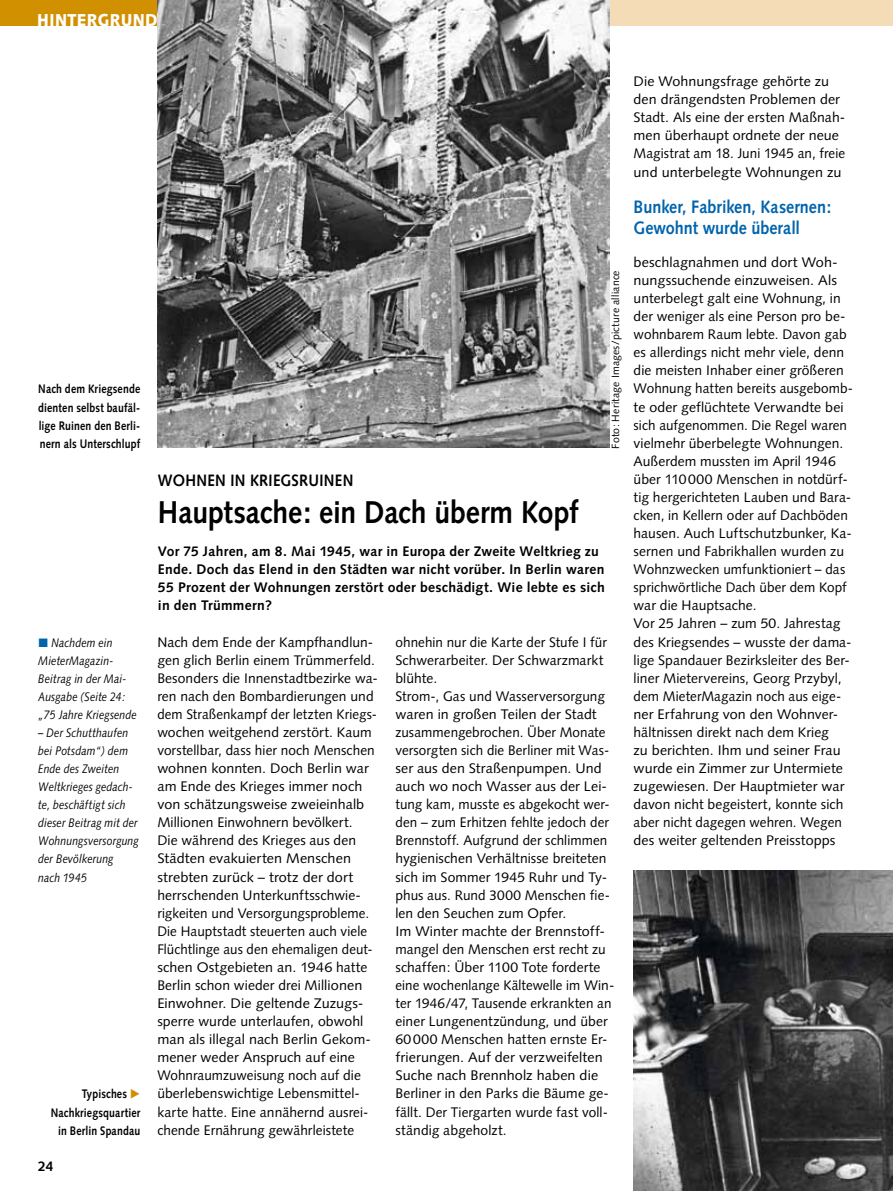
<style>
.page{position:relative;width:893px;height:1191px;background:#fff}
.page>*{position:absolute;margin:0;border:0;box-sizing:border-box;transform-origin:0 0}
.t1{font:700 31.5px "Syntax";letter-spacing:-.005em;color:#000;scale:.9 1}
.t2{font:700 18px/21px "Syntax";color:#0064ad;scale:.9 1}
.t3{font:900 17.25px "Syntax";letter-spacing:.025em;color:#fff;scale:.9 1}
.t4{font:700 16.5px "Syntax";letter-spacing:.02em;color:#000;scale:.9 1}
.t5{font:13.8px/18px "Syntax";letter-spacing:.005em;color:#000}
.t6{font:13.8px/18px "Syntax";letter-spacing:.005em;color:#000;scale:1.04 1}
.t7{font:700 13.8px/18px "Syntax";letter-spacing:.02em;color:#000}
.t8{font:italic 12.3px/18px "Syntax";letter-spacing:.01em;color:#000;scale:.85 1}
.t9{font:700 12.3px/18px "Syntax";letter-spacing:.015em;color:#000;text-align:right;scale:.85 1}
.t10{font:10.5px "Syntax";letter-spacing:.02em;color:#000}
.s1{font-family:"European Pi Three";font-style:normal;color:#0064ad}
.s2{font-family:"European Pi Three";font-weight:400;color:#d19000}
</style>
<div class="page">
<div style="left:157px;top:0;width:736px;height:26px;background:#f3dcb6"></div>
<div style="left:0;top:0;width:157px;height:26px;background:#d19000"></div>
<img style="left:157px;top:0;width:452px;height:448px">
<img style="left:634px;top:871px;width:259px;height:320px">
<p class="t3" style="left:37px;top:9px;width:136px">HINTERGRUND</p>
<p class="t9" style="left:38px;top:380px;width:122px;text-align:justify">nach dem Kriegsende dienten selbst baufäl&shy;lige ruinen den Berli&shy;nern als unterschlupf</p>
<p class="t8" style="left:38px;top:633px;width:117px"><span class="s1">L</span> Nachdem ein<br>MieterMagazin-<br>Beitrag in der Mai-<br>Ausgabe (Seite 24: „75 Jahre Kriegsende</p>
<p class="t8" style="left:38px;top:723px;width:120px">– Der Schutthaufen bei Potsdam“) dem<br>Ende des Zweiten<br>Weltkrieges gedach&shy;te, beschäftigt sich dieser Beitrag mit der<br>Wohnungsversorgung der Bevölkerung<br>nach 1945</p>
<p class="t9" style="left:51px;top:1085px;width:107px">Typisches <span class="s2">E </span>nachkriegsquartier in Berlin spandau</p>
<p class="t7" style="left:38px;top:1157px;width:17px">24</p>
<p class="t10" style="left:609px;top:449px;width:180px;rotate:-90deg">Foto: Heritage Images/picture alliance</p>
<p class="t4" style="left:158px;top:470px;width:219px">Wohnen in Kriegsruinen</p>
<h1 class="t1" style="left:158px;top:494px;width:469px">hauptsache: ein Dach überm Kopf</h1>
<p class="t7" style="left:158px;top:542px;width:448px">Vor 75 Jahren, am 8. Mai 1945, war in europa der Zweite Weltkrieg zu ende. Doch das elend in den städten war nicht vorüber. in Berlin waren 55 Prozent der Wohnungen zerstört oder beschädigt. Wie lebte es sich in den Trümmern?</p>
<p class="t5" style="left:157px;top:633px;width:222px">Nach dem Ende der Kampfhandlun&shy;gen glich Berlin einem Trümmerfeld.<br>Besonders die Innenstadtbezirke wa&shy;ren nach den Bombardierungen und dem Straßenkampf der letzten Kriegs&shy;wochen weitgehend zerstört. Kaum vorstellbar, dass hier noch Menschen wohnen konnten. Doch Berlin war am Ende des Krieges immer noch von schätzungsweise zweieinhalb Millionen Einwohnern bevölkert.<br>Die während des Krieges aus den Städten evakuierten Menschen strebten zurück – trotz der dort herrschenden Unterkunftsschwie&shy;rigkeiten und Versorgungsprobleme.<br>Die Hauptstadt steuerten auch viele Flüchtlinge aus den ehemaligen deut&shy;schen Ostgebieten an. 1946 hatte Berlin schon wieder drei Millionen Einwohner. Die geltende Zu zugs&shy;sperre wurde unterlaufen, ob wohl man als illegal nach Berlin Gekom&shy;mener weder Anspruch auf eine Wohnraumzuweisung noch auf die überlebenswichtige Lebensmittel&shy;karte hatte. Eine annähernd ausrei&shy;chende Ernährung gewährleistete</p>
<p class="t5" style="left:395px;top:633px;width:220px">ohnehin nur die Karte der Stufe I für<br>Schwerarbeiter. Der Schwarzmarkt blühte.<br>Strom-, Gas und Wasserversorgung waren in großen Teilen der Stadt zusammengebrochen. Über Monate versorgten sich die Berliner mit Was&shy;ser aus den Straßenpumpen. Und auch wo noch Wasser aus der Lei&shy;tung kam, musste es abgekocht wer&shy;den – zum Erhitzen fehlte jedoch der<br>Brennstoff. Aufgrund der schlimmen hygienischen Verhältnisse breiteten sich im Sommer 1945 Ruhr und Ty&shy;phus aus. Rund 3000 Menschen fie&shy;len den Seuchen zum Opfer.<br>Im Winter machte der Brennstoff&shy;mangel den Menschen erst recht zu schaffen: Über 1100 Tote forderte eine wochenlange Kältewelle im Win&shy;ter 1946/47, Tausende erkrankten an einer Lungenentzündung, und über<br>60 000 Menschen hatten ernste Er&shy;frierungen. Auf der verzweifelten<br>Suche nach Brennholz haben die<br>Berliner in den Parks die Bäume ge&shy;fällt. Der Tiergarten wurde fast voll&shy;ständig abgeholzt.</p>
<p class="t5" style="left:634px;top:72px;width:213px">Die Wohnungsfrage gehörte zu den drängendsten Problemen der<br>Stadt. Als eine der ersten Maßnah&shy;men überhaupt ordnete der neue<br>Magistrat am 18. Juni 1945 an, freie und unterbelegte Wohnungen zu</p>
<h2 class="t2" style="left:634px;top:196px;width:221px">Bunker, Fabriken, Kasernen: gewohnt wurde überall</h2>
<p class="t6" style="left:634px;top:253px;width:212px">beschlagnahmen und dort Woh&shy;nungssuchende einzuweisen. Als unterbelegt galt eine Wohnung, in der weniger als eine Person pro be&shy;wohnbarem Raum lebte. Davon gab es allerdings nicht mehr viele, denn die meisten Inhaber einer größeren Wohnung hatten bereits ausgebomb&shy;te oder geflüchtete Verwandte bei sich aufgenommen. Die Regel waren vielmehr überbelegte Wohnungen.<br>Außerdem mussten im April 1946 über 110 000 Menschen in notdürf&shy;tig hergerichteten Lauben und Bara&shy;cken, in Kellern oder auf Dachböden hausen. Auch Luftschutzbunker, Ka&shy;sernen und Fabrikhallen wurden zu Wohnzwecken umfunktioniert – das sprichwörtliche Dach über dem Kopf war die Hauptsache.<br>Vor 25 Jahren – zum 50. Jahrestag des Kriegsendes – wusste der dama&shy;lige Spandauer Bezirksleiter des Ber&shy;liner Mietervereins, Georg Przybyl, dem MieterMagazin noch aus eige&shy;ner Erfahrung von den Wohnver&shy;hältnissen direkt nach dem Krieg<br>zu berichten. Ihm und seiner Frau wurde ein Zimmer zur Untermiete zugewiesen. Der Hauptmieter war davon nicht begeistert, konnte sich aber nicht dagegen wehren. Wegen des weiter geltenden Preisstopps</p>
</div>
